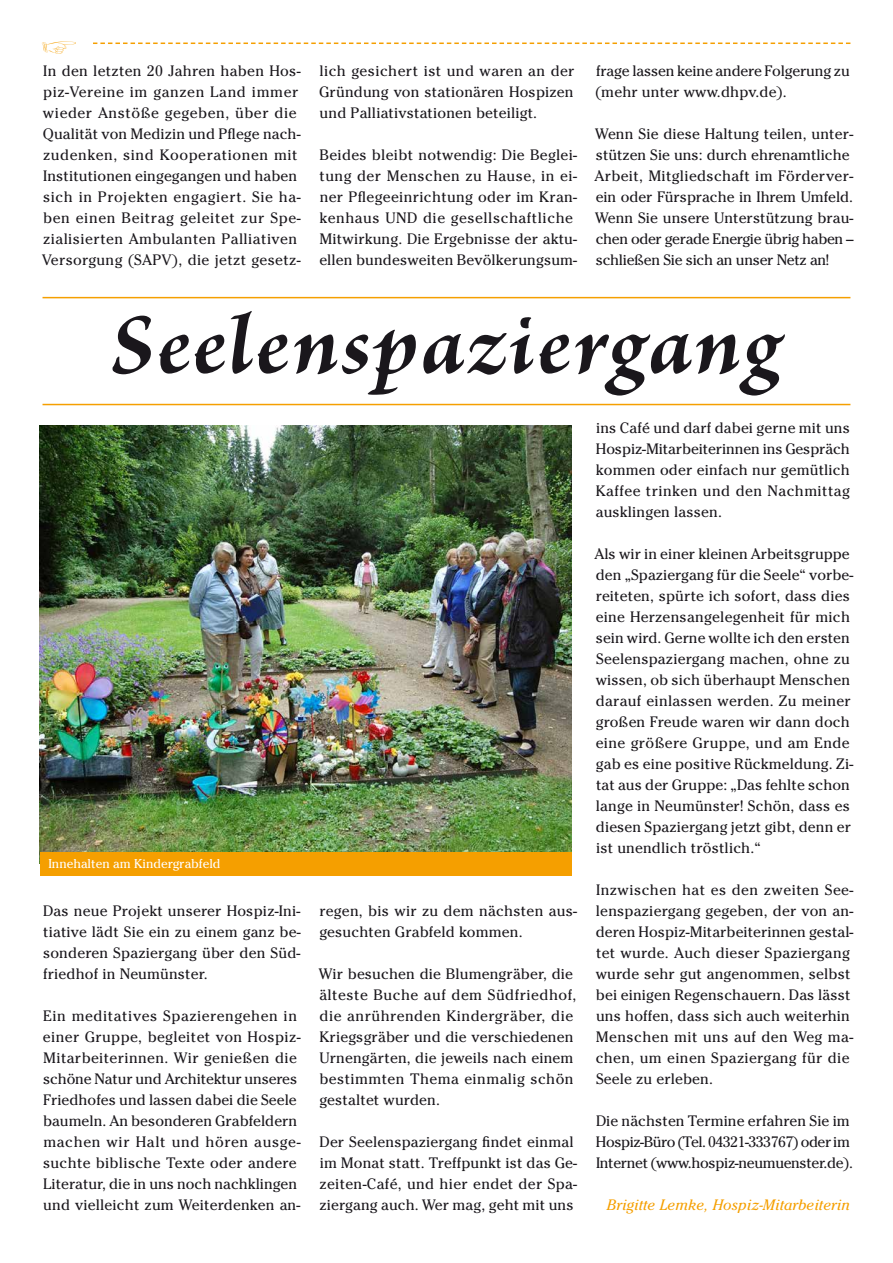
<style>
.page{position:relative;width:893px;height:1263px;background:#fff}
.page>*{position:absolute;margin:0;border:0;box-sizing:border-box;transform-origin:0 0}
.t1{font:italic 700 90px "Brioso Pro";letter-spacing:.03em;color:#1a171c}
.t2{font:15px/21px "Cheltenham";letter-spacing:.01em;color:#1a171c}
.t3{font:15px/21px "Cheltenham";letter-spacing:.03em;color:#1a171c}
.t4{font:15px/21px "Cheltenham";letter-spacing:-.02em;color:#1a171c}
.t5{font:15px/21px "Cheltenham";letter-spacing:-.01em;color:#1a171c}
.t6{font:italic 15px "Cheltenham";letter-spacing:.01em;color:#f59f00}
.t7{font:12.75px "Cheltenham";color:#fff}
</style>
<div class="page">
<img style="left:40px;top:425px;width:531px;height:428px">
<hr style="left:43px;top:297px;width:807px;height:1px;background:#f59f00">
<svg style="left:93px;top:43px;width:757px;height:1px"></svg>
<hr style="left:43px;top:404px;width:807px;height:1px;background:#f59f00">
<div style="left:40px;top:853px;width:531px;height:23px;background:#f59f00"></div>
<p class="t3" style="left:42px;top:60px;width:260px">In den letzten 20 Jahren haben Hos&shy;piz-Vereine im ganzen Land immer wieder Anstöße gegeben, über die Qualität von Medizin und Pflege nach&shy;zudenken, sind Kooperationen mit Institutionen eingegangen und haben sich in Projekten engagiert. Sie ha&shy;ben einen Beitrag geleitet zur Spe&shy;zialisierten Ambulanten Palliativen Versorgung (SAPV), die jetzt gesetz-</p>
<p class="t2" style="left:319px;top:60px;width:257px;text-align:justify">lich gesichert ist und waren an der Gründung von stationären Hospizen und Palliativstationen beteiligt.</p>
<p class="t2" style="left:319px;top:144px;width:259px">Beides bleibt notwendig: Die Beglei&shy;tung der Menschen zu Hause, in ei&shy;ner Pflegeeinrichtung oder im Kran&shy;kenhaus UND die gesellschaftliche Mitwirkung. Die Ergebnisse der aktu&shy;ellen bundesweiten Bevölkerungsum-</p>
<p class="t5" style="left:595px;top:60px;width:256px">frage lassen keine andere Folgerung zu (mehr unter www.dhpv.de).</p>
<p class="t2" style="left:594px;top:123px;width:261px">Wenn Sie diese Haltung teilen, unter&shy;stützen Sie uns: durch ehrenamtliche Arbeit, Mitgliedschaft im Förderver&shy;ein oder Fürsprache in Ihrem Umfeld.<br>Wenn Sie unsere Unterstützung brau&shy;chen oder gerade Energie übrig haben – schließen Sie sich an unser Netz an!</p>
<h1 class="t1" style="left:111px;top:288px;width:672px">Seelenspaziergang</h1>
<p class="t2" style="left:596px;top:417px;width:256px;text-align:justify">ins Café und darf dabei gerne mit uns Hospiz-Mitarbeiterinnen ins Gespräch kommen oder einfach nur gemütlich Kaffee trinken und den Nachmittag ausklingen lassen.</p>
<p class="t2" style="left:594px;top:543px;width:260px">Als wir in einer kleinen Arbeitsgruppe den „Spaziergang für die Seele“ vorbe&shy;reiteten, spürte ich sofort, dass dies eine Herzensangelegenheit für mich sein wird. Gerne wollte ich den ersten Seelenspaziergang machen, ohne zu wissen, ob sich überhaupt Menschen darauf einlassen werden. Zu meiner großen Freude waren wir dann doch eine größere Gruppe, und am Ende gab es eine positive Rückmeldung. Zi&shy;tat aus der Gruppe: „Das fehlte schon lange in Neumünster! Schön, dass es diesen Spaziergang jetzt gibt, denn er ist unendlich tröstlich.“</p>
<p class="t2" style="left:596px;top:879px;width:259px">Inzwischen hat es den zweiten See&shy;lenspaziergang gegeben, der von an&shy;deren Hospiz-Mitarbeiterinnen gestal&shy;tet wurde. Auch dieser Spaziergang wurde sehr gut angenommen, selbst bei einigen Regenschauern. Das lässt uns hoffen, dass sich auch weiterhin Menschen mit uns auf den Weg ma&shy;chen, um einen Spaziergang für die Seele zu erleben.</p>
<p class="t4" style="left:596px;top:1110px;width:258px">Die nächsten Termine erfahren Sie im<br>Hospiz-Büro (Tel. 04321-333767) oder im<br>Internet (www.hospiz-neumuenster.de).</p>
<p class="t6" style="left:607px;top:1196px;width:245px">Brigitte Lemke, Hospiz-Mitarbeiterin</p>
<p class="t7" style="left:48px;top:856px;width:174px">Innehalten am Kindergrabfeld</p>
<p class="t2" style="left:319px;top:900px;width:259px">regen, bis wir zu dem nächsten aus&shy;gesuchten Grabfeld kommen.</p>
<p class="t2" style="left:319px;top:963px;width:259px">Wir besuchen die Blumengräber, die älteste Buche auf dem Südfriedhof, die anrührenden Kindergräber, die Kriegsgräber und die verschiedenen Urnengärten, die jeweils nach einem bestimmten Thema einmalig schön gestaltet wurden.</p>
<p class="t2" style="left:320px;top:1131px;width:259px">Der Seelenspaziergang findet einmal im Monat statt. Treffpunkt ist das Ge&shy;zeiten-Café, und hier endet der Spa&shy;ziergang auch. Wer mag, geht mit uns</p>
<p class="t2" style="left:43px;top:900px;width:259px;text-align:justify">Das neue Projekt unserer Hospiz-Ini&shy;tiative lädt Sie ein zu einem ganz be&shy;sonderen Spaziergang über den Süd&shy;friedhof in Neumünster.</p>
<p class="t2" style="left:43px;top:1005px;width:259px">Ein meditatives Spazierengehen in einer Gruppe, begleitet von Hospiz-Mitarbeiterinnen. Wir genießen die schöne Natur und Architektur unseres Friedhofes und lassen dabei die Seele baumeln. An besonderen Grabfeldern machen wir Halt und hören ausge&shy;suchte biblische Texte oder andere Literatur, die in uns noch nachklingen und vielleicht zum Weiterdenken an-</p>
</div>
